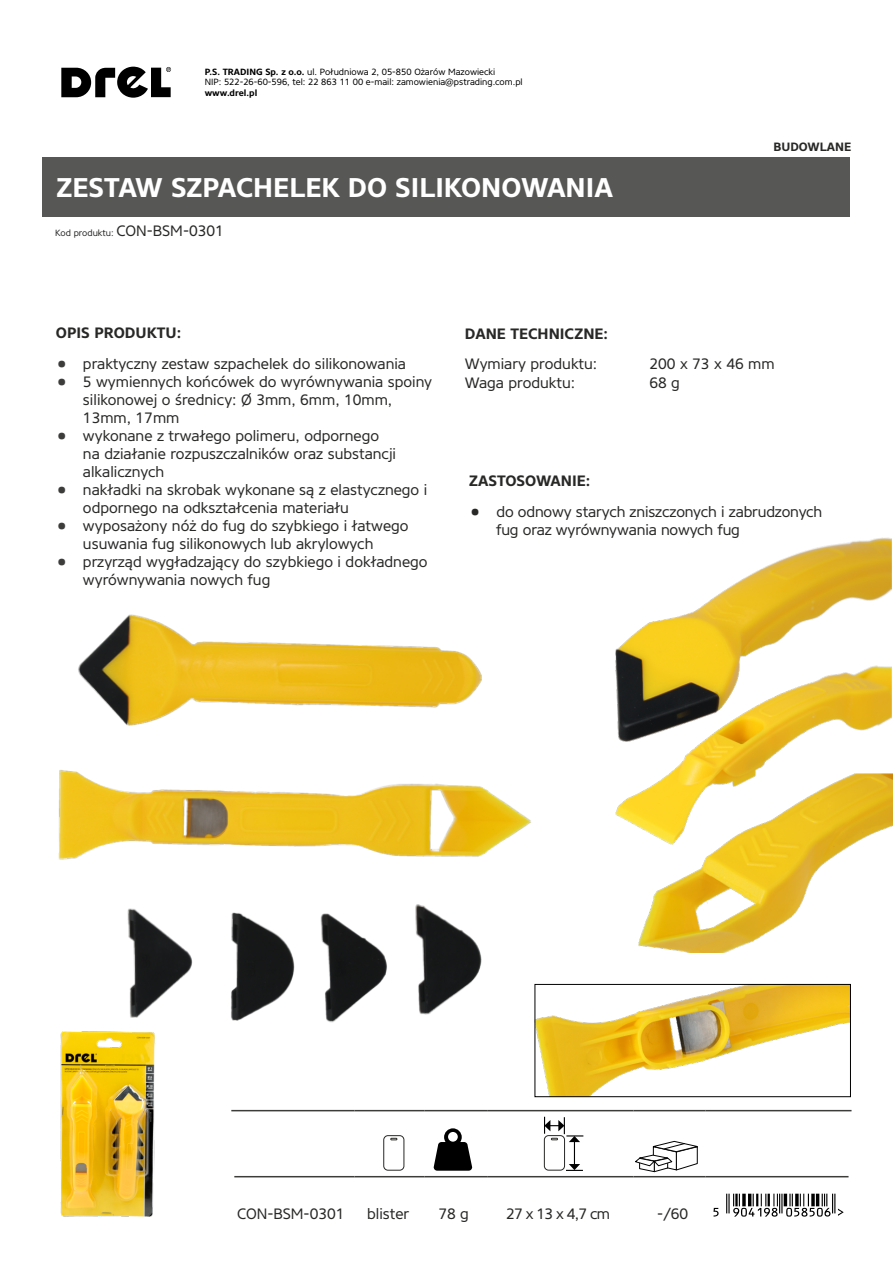
<style>
.page{position:relative;width:893px;height:1263px;background:#fff}
.page>*{position:absolute;margin:0;border:0;box-sizing:border-box;transform-origin:0 0}
.t1{font:700 27px "Core Sans N65";color:#fff}
.t2{font:15px/18px "Core Sans N45";color:#282827}
.t3{font:700 15px "Core Sans N65";color:#282827}
.t4{font:700 12px "Core Sans N65";color:#282827}
.t5{font:9px/10.8px "Core Sans N45";color:#000}
.t6{font:9px "Core Sans N45";color:#282827}
.t7{font:700 9px "Core Sans N65";color:#000}
.s1{font-family:"Core Sans N65";font-weight:700}
.s2{font-size:15px}
.s3{font-size:27px;color:#3c3c3b}
.s4{font-size:27px}
</style>
<div class="page">
<div style="left:43px;top:157px;width:807px;height:60px;background:#575756"></div>
<hr style="left:231px;top:1110px;width:123px;height:1px;background:#3c3c3b">
<hr style="left:354px;top:1110px;width:71px;height:1px;background:#3c3c3b">
<hr style="left:633px;top:1110px;width:72px;height:1px;background:#3c3c3b">
<hr style="left:705px;top:1110px;width:146px;height:1px;background:#3c3c3b">
<hr style="left:234px;top:1176px;width:120px;height:1px;background:#3c3c3b">
<hr style="left:354px;top:1176px;width:71px;height:1px;background:#3c3c3b">
<hr style="left:633px;top:1176px;width:72px;height:1px;background:#3c3c3b">
<hr style="left:705px;top:1176px;width:143px;height:1px;background:#3c3c3b">
<hr style="left:487px;top:1110px;width:146px;height:1px;background:#3c3c3b">
<hr style="left:487px;top:1176px;width:146px;height:1px;background:#3c3c3b">
<hr style="left:425px;top:1110px;width:62px;height:1px;background:#3c3c3b">
<hr style="left:425px;top:1176px;width:62px;height:1px;background:#3c3c3b">
<div style="left:383px;top:1135px;width:21px;height:35px;border:1px solid #282827;border-radius:4px"></div>
<svg style="left:391px;top:1138px;width:6px;height:2px"></svg>
<svg style="left:434px;top:1128px;width:38px;height:43px"></svg>
<svg style="left:544px;top:1117px;width:39px;height:54px"></svg>
<svg style="left:635px;top:1141px;width:63px;height:31px"></svg>
<svg style="left:61px;top:67px;width:110px;height:31px"></svg>
<svg style="left:713px;top:1194px;width:130px;height:22px"></svg>
<img style="left:58px;top:614px;width:473px;height:409px">
<img style="left:60px;top:1031px;width:95px;height:185px">
<img style="left:615px;top:537px;width:277px;height:128px">
<img style="left:615px;top:665px;width:277px;height:162px">
<img style="left:639px;top:773px;width:254px;height:179px">
<img style="left:537px;top:986px;width:312px;height:109px">
<div style="left:535px;top:984px;width:316px;height:113px;border:1px solid #000"></div>
<p class="t5" style="left:205px;top:66px;width:319px"><span class="s1">P.S. TRADING Sp. z o.o.</span> ul. Południowa 2, 05-850 Ożarów Mazowiecki<br>NIP: 522-26-60-596, tel: 22 863 11 00 e-mail: zamowienia@pstrading.com.pl</p>
<p class="t7" style="left:205px;top:87px;width:54px">www.drel.pl</p>
<h1 class="t1" style="left:56px;top:170px;width:558px">ZESTAW SZPACHELEK DO SILIKONOWANIA</h1>
<p class="t6" style="left:55px;top:227px;width:170px">Kod produktu: <span class="s2">CON-BSM-0301</span></p>
<p class="t4" style="left:773px;top:139px;width:79px">BUDOWLANE</p>
<p class="t3" style="left:56px;top:323px;width:127px">OPIS PRODUKTU:</p>
<p class="t2" style="left:56px;top:354px;width:352px"><span class="s3">•</span> praktyczny zestaw szpachelek do silikonowania</p>
<p class="t2" style="left:83px;top:372px;width:351px;text-indent:-27px"><span class="s3">•</span> 5 wymiennych końcówek do wyrównywania spoiny silikonowej o średnicy: Ø 3mm, 6mm, 10mm,<br>13mm, 17mm</p>
<p class="t2" style="left:83px;top:426px;width:315px;text-indent:-27px"><span class="s3">•</span> wykonane z trwałego polimeru, odpornego na działanie rozpuszczalników oraz substancji alkalicznych</p>
<p class="t2" style="left:83px;top:480px;width:346px;text-indent:-27px"><span class="s3">•</span> nakładki na skrobak wykonane są z elastycznego i odpornego na odkształcenia materiału</p>
<p class="t2" style="left:56px;top:516px;width:354px;text-align:center"><span class="s3">•</span> wyposażony nóż do fug do szybkiego i łatwego usuwania fug silikonowych lub akrylowych</p>
<p class="t2" style="left:83px;top:552px;width:346px;text-indent:-27px"><span class="s3">•</span> przyrząd wygładzający do szybkiego i dokładnego wyrównywania nowych fug</p>
<p class="t3" style="left:465px;top:324px;width:145px">DANE TECHNICZNE:</p>
<p class="t2" style="left:465px;top:354px;width:134px">Wymiary produktu:</p>
<p class="t2" style="left:649px;top:354px;width:127px">200 x 73 x 46 mm</p>
<p class="t2" style="left:465px;top:374px;width:112px">Waga produktu:</p>
<p class="t2" style="left:649px;top:374px;width:32px">68 g</p>
<p class="t3" style="left:469px;top:471px;width:123px">ZASTOSOWANIE:</p>
<p class="t2" style="left:496px;top:503px;width:328px;text-indent:-27px"><span class="s4">•</span> do odnowy starych zniszczonych i zabrudzonych fug oraz wyrównywania nowych fug</p>
<p class="t2" style="left:237px;top:1205px;width:109px">CON-BSM-0301</p>
<p class="t2" style="left:367px;top:1205px;width:44px">blister</p>
<p class="t2" style="left:438px;top:1205px;width:32px">78 g</p>
<p class="t2" style="left:506px;top:1205px;width:105px">27 x 13 x 4,7 cm</p>
<p class="t2" style="left:657px;top:1205px;width:33px">-/60</p>
</div>
